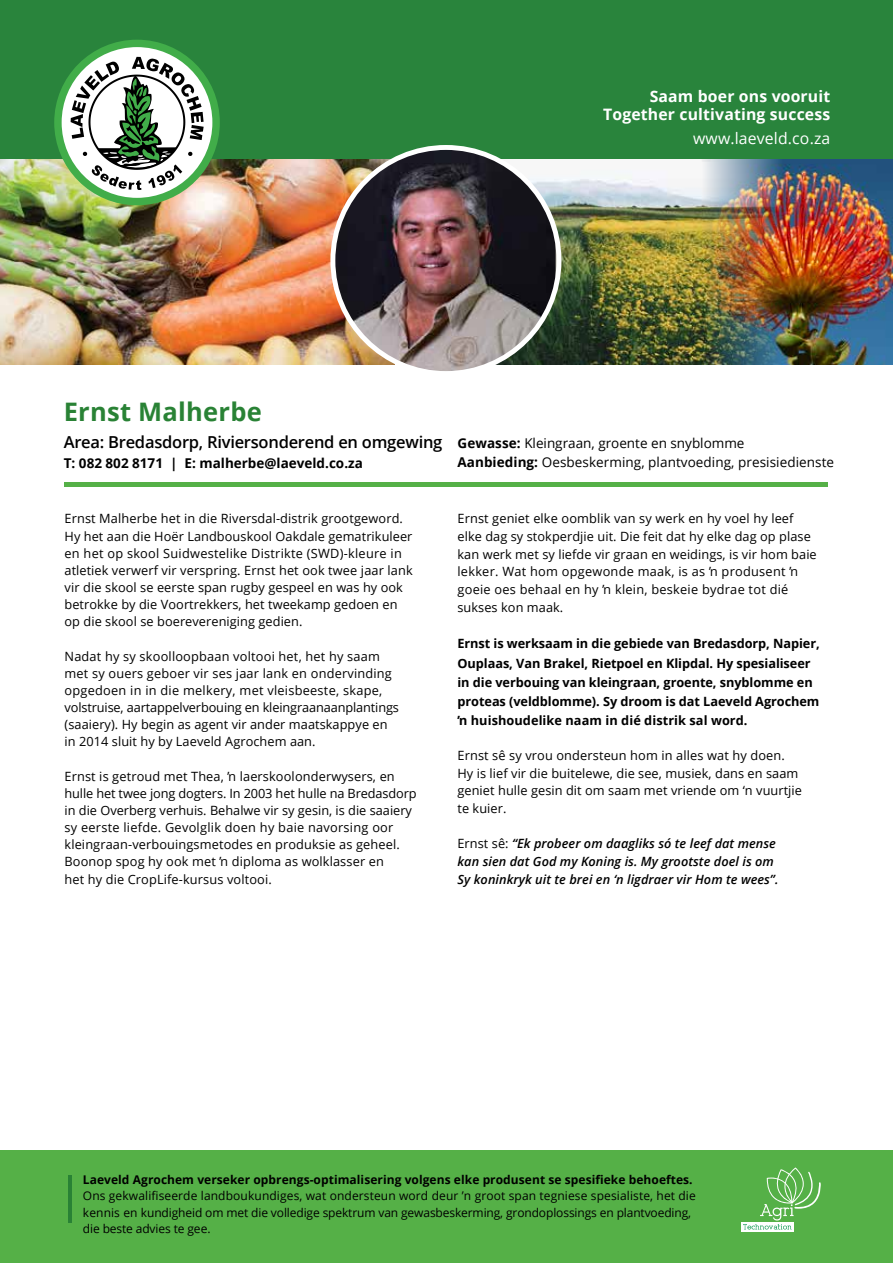
<style>
.page{position:relative;width:893px;height:1263px;background:#fff}
.page>*{position:absolute;margin:0;border:0;box-sizing:border-box;transform-origin:0 0}
.t1{font:700 25.5px "Open Sans";letter-spacing:.01em;color:#298235}
.t2{font:600 16.5px "Open Sans";letter-spacing:-.015em;color:#000}
.t3{font:700 15.75px/18.9px "Open Sans";letter-spacing:.01em;color:#fff;text-align:right}
.t4{font:15.75px "Open Sans";letter-spacing:.01em;color:#fff}
.t5{font:13.5px/19.5px "Open Sans";letter-spacing:.005em;color:#000}
.t6{font:700 13.5px "Open Sans";color:#000}
.t7{font:12.75px/17.1px "Open Sans";letter-spacing:.01em;color:#000}
.t8{font:700 12.75px/19.2px "Open Sans";letter-spacing:-.005em;color:#000}
.t9{font:italic 600 12.75px/17.7px "Open Sans";letter-spacing:.005em;color:#000}
.t10{font:12px/16.5px "Open Sans";letter-spacing:-.01em;color:#000}
.t11{font:700 12px "Open Sans";letter-spacing:.005em;color:#000}
.s1{font-weight:700}
.s2{font-weight:400;font-style:normal}
</style>
<div class="page">
<img style="left:0;top:159px;width:333px;height:206px">
<img style="left:817px;top:159px;width:76px;height:206px">
<img style="left:556px;top:159px;width:261px;height:206px">
<div style="left:0;top:0;width:893px;height:159px;background:#29843c"></div>
<div style="left:0;top:1150px;width:893px;height:113px;background:#55b047"></div>
<div style="left:54px;top:40px;width:166px;height:165px;background:#41ad49;border-radius:50%"></div>
<div style="left:62px;top:47px;width:150px;height:151px;background:#fff;border-radius:50%"></div>
<svg style="left:71px;top:57px;width:133px;height:133px"></svg>
<img style="left:333px;top:147px;width:223px;height:223px">
<div style="left:330px;top:145px;width:231px;height:231px;border:5px solid #fff;border-radius:50%"></div>
<hr style="left:68px;top:1175px;width:4px;height:48px;background:#298235">
<svg style="left:741px;top:1222px;width:52px;height:9px"></svg>
<svg style="left:743px;top:1167px;width:78px;height:62px"></svg>
<hr style="left:64px;top:483px;width:764px;height:4px;background:#55b047">
<p class="t3" style="left:603px;top:88px;width:229px">Saam boer ons vooruit<br>Together cultivating success</p>
<p class="t4" style="left:693px;top:128px;width:139px">www.laeveld.co.za</p>
<h1 class="t1" style="left:64px;top:402px;width:200px">Ernst Malherbe</h1>
<p class="t2" style="left:64px;top:436px;width:380px">Area: Bredasdorp, Riviersonderend en omgewing</p>
<p class="t6" style="left:64px;top:457px;width:301px">T: 082 802 8171 | E: malherbe@laeveld.co.za</p>
<p class="t5" style="left:457px;top:433px;width:378px"><span class="s1">Gewasse:</span> Kleingraan, groente en snyblomme<br><span class="s1">Aanbieding:</span> Oesbeskerming, plantvoeding, presisiedienste</p>
<p class="t7" style="left:65px;top:510px;width:350px">Ernst Malherbe het in die Riversdal-distrik grootgeword.<br>Hy het aan die Hoër Landbouskool Oakdale gematrikuleer en het op skool Suidwestelike Distrikte (SWD)-kleure in atletiek verwerf vir verspring. Ernst het ook twee jaar lank vir die skool se eerste span rugby gespeel en was hy ook betrokke by die Voortrekkers, het tweekamp gedoen en op die skool se boerevereniging gedien.</p>
<p class="t7" style="left:65px;top:647px;width:336px">Nadat hy sy skoolloopbaan voltooi het, het hy saam met sy ouers geboer vir ses jaar lank en ondervinding opgedoen in in die melkery, met vleisbeeste, skape, volstruise, aartappelverbouing en kleingraanaanplantings (saaiery). Hy begin as agent vir ander maatskappye en in 2014 sluit hy by Laeveld Agrochem aan.</p>
<p class="t7" style="left:65px;top:767px;width:354px">Ernst is getroud met Thea, ŉ laerskoolonderwysers, en hulle het twee jong dogters. In 2003 het hulle na Bredasdorp in die Overberg verhuis. Behalwe vir sy gesin, is die saaiery sy eerste liefde. Gevolglik doen hy baie navorsing oor kleingraan-verbouingsmetodes en produksie as geheel.<br>Boonop spog hy ook met ŉ diploma as wolklasser en<br>het hy die CropLife-kursus voltooi.</p>
<p class="t7" style="left:457px;top:510px;width:361px;line-height:17.7px">Ernst geniet elke oomblik van sy werk en hy voel hy leef elke dag sy stokperdjie uit. Die feit dat hy elke dag op plase kan werk met sy liefde vir graan en weidings, is vir hom baie lekker. Wat hom opgewonde maak, is as ŉ produsent ŉ goeie oes behaal en hy ŉ klein, beskeie bydrae tot dié sukses kon maak.</p>
<p class="t8" style="left:457px;top:635px;width:364px">Ernst is werksaam in die gebiede van Bredasdorp, Napier, Ouplaas, Van Brakel, Rietpoel en Klipdal. Hy spesialiseer in die verbouing van kleingraan, groente, snyblomme en proteas (veldblomme). Sy droom is dat Laeveld Agrochem ŉ huishoudelike naam in dié distrik sal word.</p>
<p class="t7" style="left:457px;top:746px;width:346px;line-height:17.7px">Ernst sê sy vrou ondersteun hom in alles wat hy doen.<br>Hy is lief vir die buitelewe, die see, musiek, dans en saam geniet hulle gesin dit om saam met vriende om ‘n vuurtjie te kuier.</p>
<p class="t9" style="left:457px;top:836px;width:322px"><span class="s2">Ernst sê:</span> “Ek probeer om daagliks só te leef dat mense kan sien dat God my Koning is. My grootste doel is om<br>Sy koninkryk uit te brei en ‘n ligdraer vir Hom te wees”.</p>
<p class="t11" style="left:83px;top:1171px;width:611px">Laeveld Agrochem verseker opbrengs-optimalisering volgens elke produsent se spesifieke behoeftes.</p>
<p class="t10" style="left:83px;top:1187px;width:614px">Ons gekwalifiseerde landboukundiges, wat ondersteun word deur ’n groot span tegniese spesialiste, het die kennis en kundigheid om met die volledige spektrum van gewasbeskerming, grondoplossings en plantvoeding, die beste advies te gee.</p>
</div>
